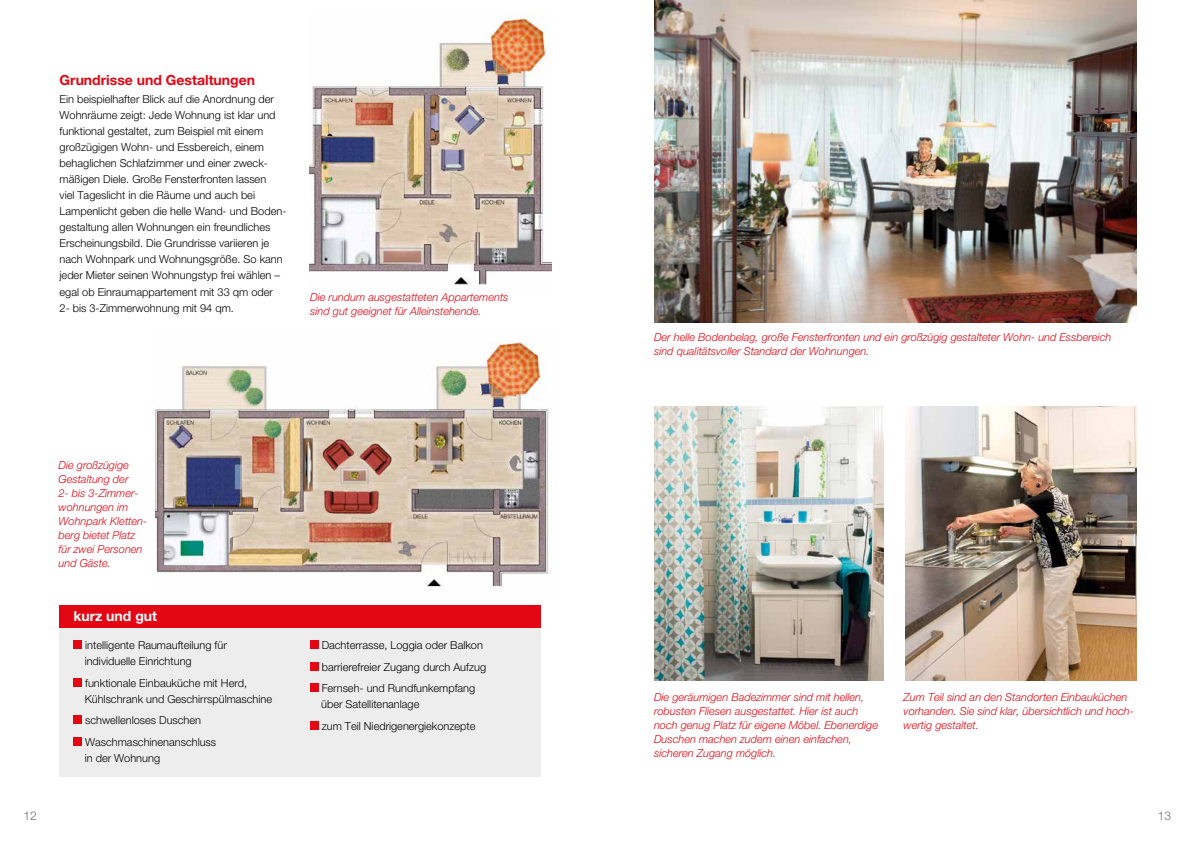
<style>
.page{position:relative;width:1191px;height:842px;background:#fff}
.page>*{position:absolute;margin:0;border:0;box-sizing:border-box;transform-origin:0 0}
.t1{font:700 14px "Helvetica Neue";color:#e30613}
.t2{font:700 14px "Helvetica Neue";color:#fff}
.t3{font:300 12px "Helvetica Neue";color:#706f6f}
.t4{font:300 11px/16px "Helvetica Neue";color:#000}
.t5{font:italic 300 11px/14px "Helvetica Neue";color:#e30613}
</style>
<div class="page">
<img style="left:156px;top:342px;width:392px;height:249px">
<img style="left:309px;top:13px;width:243px;height:276px">
<div style="left:59px;top:624px;width:481px;height:152px;background:#ededed"></div>
<div style="left:59px;top:605px;width:481px;height:23px;background:#e30613"></div>
<div style="left:73px;top:640px;width:9px;height:9px;background:#e30613"></div>
<div style="left:73px;top:678px;width:9px;height:8px;background:#e30613"></div>
<div style="left:73px;top:716px;width:9px;height:8px;background:#e30613"></div>
<div style="left:73px;top:737px;width:9px;height:9px;background:#e30613"></div>
<div style="left:310px;top:640px;width:8px;height:9px;background:#e30613"></div>
<div style="left:310px;top:662px;width:8px;height:8px;background:#e30613"></div>
<div style="left:310px;top:684px;width:8px;height:8px;background:#e30613"></div>
<div style="left:310px;top:721px;width:8px;height:9px;background:#e30613"></div>
<img style="left:654px;top:406px;width:229px;height:275px">
<img style="left:654px;top:0;width:482px;height:322px">
<img style="left:905px;top:407px;width:231px;height:274px">
<p class="t1" style="left:60px;top:71px;width:197px">Grundrisse und Gestaltungen</p>
<p class="t4" style="left:60px;top:91px;width:228px">Ein beispielhafter Blick auf die Anordnung der Wohnräume zeigt: Jede Wohnung ist klar und funktional gestaltet, zum Beispiel mit einem großzügigen Wohn- und Essbereich, einem behaglichen Schlafzimmer und einer zweck&shy;mäßigen Diele. Große Fensterfronten lassen<br>viel Tageslicht in die Räume und auch bei Lampenlicht geben die helle Wand- und Boden&shy;gestaltung allen Wohnungen ein freundliches Erscheinungsbild. Die Grundrisse variieren je nach Wohnpark und Wohnungsgröße. So kann jeder Mieter seinen Wohnungstyp frei wählen – egal ob Einraumappartement mit 33 qm oder<br>2- bis 3-Zimmerwohnung mit 94 qm.</p>
<p class="t5" style="left:310px;top:290px;width:200px">Die rundum ausgestatteten Appartements sind gut geeignet für Alleinstehende.</p>
<p class="t3" style="left:24px;top:808px;width:15px">12</p>
<p class="t5" style="left:59px;top:458px;width:90px">Die großzügige<br>Gestaltung der<br>2- bis 3-Zimmer&shy;wohnungen im<br>Wohnpark Kletten&shy;berg bietet Platz für zwei Personen und Gäste.</p>
<p class="t2" style="left:73px;top:607px;width:85px">kurz und gut</p>
<p class="t4" style="left:85px;top:637px;width:144px">intelligente Raumaufteilung für individuelle Einrichtung</p>
<p class="t4" style="left:85px;top:674px;width:189px">funktionale Einbauküche mit Herd,<br>Kühlschrank und Geschirrspülmaschine</p>
<p class="t4" style="left:85px;top:709px;width:132px;line-height:21.7px">schwellenloses Duschen<br>Waschmaschinenanschluss</p>
<p class="t4" style="left:85px;top:750px;width:77px">in der Wohnung</p>
<p class="t4" style="left:322px;top:634px;width:166px;line-height:21.7px">Dachterrasse, Loggia oder Balkon barrierefreier Zugang durch Aufzug<br>Fernseh- und Rundfunkempfang</p>
<p class="t4" style="left:321px;top:693px;width:156px;line-height:21.7px">über Satellitenanlage<br>zum Teil Niedrigenergiekonzepte</p>
<p class="t5" style="left:654px;top:330px;width:459px">Der helle Bodenbelag, große Fensterfronten und ein großzügig gestalteter Wohn- und Essbereich sind qualitätsvoller Standard der Wohnungen.</p>
<p class="t5" style="left:654px;top:690px;width:225px">Die geräumigen Badezimmer sind mit hellen, robusten Fliesen ausgestattet. Hier ist auch noch genug Platz für eigene Möbel. Ebenerdige Duschen machen zudem einen einfachen, sicheren Zugang möglich.</p>
<p class="t5" style="left:903px;top:690px;width:232px">Zum Teil sind an den Standorten Einbauküchen vorhanden. Sie sind klar, übersichtlich und hoch&shy;wertig gestaltet.</p>
<p class="t3" style="left:1157px;top:808px;width:15px">13</p>
</div>
